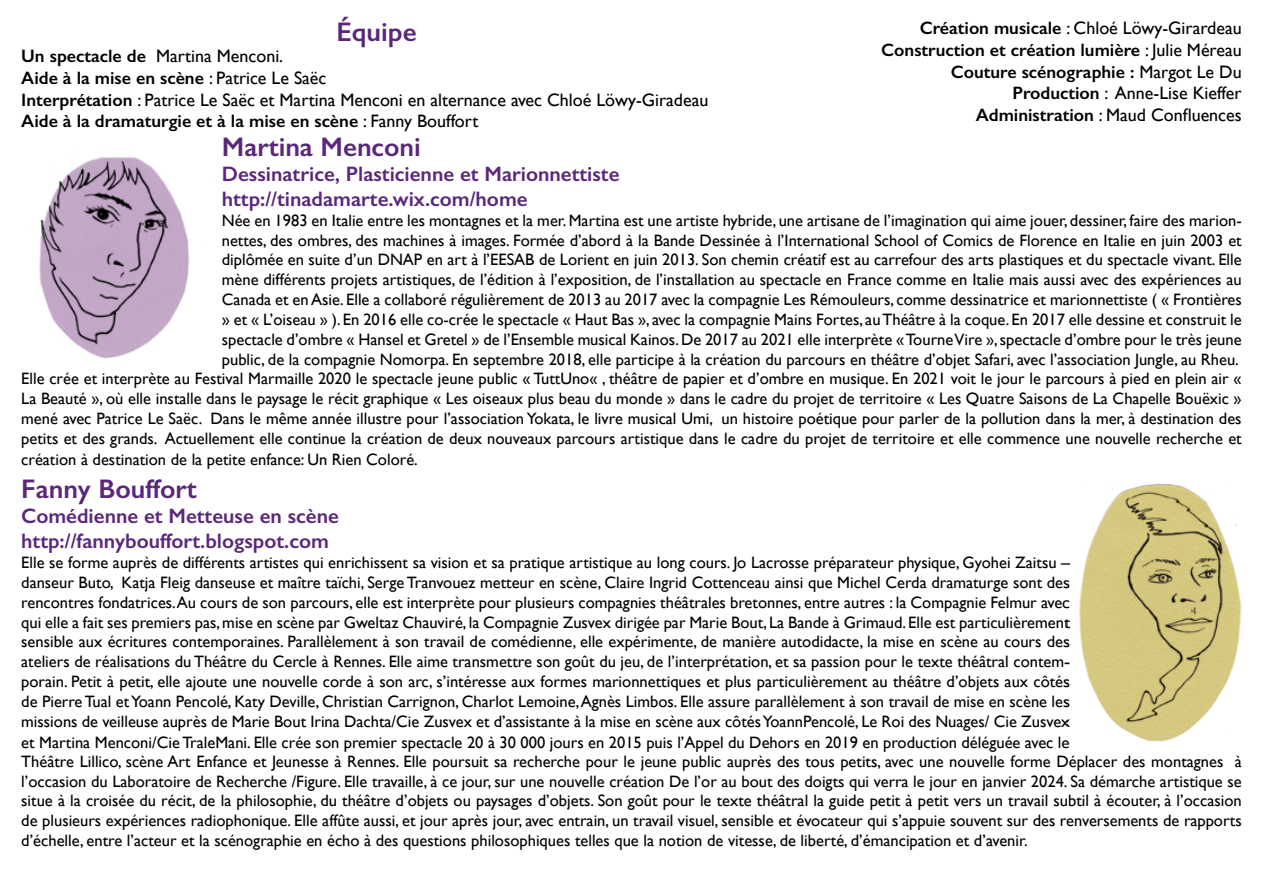
<style>
.page{position:relative;width:1263px;height:893px;background:#fff}
.page>*{position:absolute;margin:0;border:0;box-sizing:border-box;transform-origin:0 0}
.t1{font:600 27px "Gill Sans";color:#5a277b}
.t2{font:600 21px/25.2px "Gill Sans";color:#5a277b}
.t3{font:18px/21.6px "Gill Sans";color:#000}
.t4{font:600 18px/21.6px "Gill Sans";color:#000;text-align:right}
.t5{font:16.5px/19.8px "Gill Sans";color:#000;text-align:right}
.s1{font-weight:600}
.s2{font-weight:400}
</style>
<div class="page">
<img style="left:1079px;top:483px;width:163px;height:259px">
<img style="left:39px;top:157px;width:151px;height:202px">
<h1 class="t1" style="left:336px;top:15px;width:82px">Équipe</h1>
<p class="t3" style="left:21px;top:45px;width:689px"><span class="s1">Un spectacle de</span> Martina Menconi.<br><span class="s1">Aide à la mise en scène</span> : Patrice Le Saëc<br><span class="s1">Interprétation</span> : Patrice Le Saëc et Martina Menconi en alternance avec Chloé Löwy-Giradeau <span class="s1">Aide à la dramaturgie et à la mise en scène</span> : Fanny Bouffort</p>
<h1 class="t1" style="left:222px;top:130px;width:200px">Martina Menconi</h1>
<p class="t2" style="left:222px;top:161px;width:399px">Dessinatrice, Plasticienne et Marionnettiste http://tinadamarte.wix.com/home</p>
<p class="t5" style="left:21px;top:210px;width:1222px">Née en 1983 en Italie entre les montagnes et la mer. Martina est une artiste hybride, une artisane de l’imagination qui aime jouer, dessiner, faire des marion-<br>nettes, des ombres, des machines à images. Formée d’abord à la Bande Dessinée à l’International School of Comics de Florence en Italie en juin 2003 et<br>diplômée en suite d’un DNAP en art à l’EESAB de Lorient en juin 2013. Son chemin créatif est au carrefour des arts plastiques et du spectacle vivant. Elle<br>mène différents projets artistiques, de l’édition à l’exposition, de l’installation au spectacle en France comme en Italie mais aussi avec des expériences au<br>Canada et en Asie. Elle a collaboré régulièrement de 2013 au 2017 avec la compagnie Les Rémouleurs, comme dessinatrice et marionnettiste ( « Frontières<br>» et « L’oiseau » ). En 2016 elle co-crée le spectacle « Haut Bas », avec la compagnie Mains Fortes, au Théâtre à la coque. En 2017 elle dessine et construit le<br>spectacle d’ombre « Hansel et Gretel » de l’Ensemble musical Kainos. De 2017 au 2021 elle interprète « Tourne Vire », spectacle d’ombre pour le très jeune<br>public, de la compagnie Nomorpa. En septembre 2018, elle participe à la création du parcours en théâtre d’objet Safari, avec l’association Jungle, au Rheu.<br>Elle crée et interprète au Festival Marmaille 2020 le spectacle jeune public « TuttUno« , théâtre de papier et d’ombre en musique. En 2021 voit le jour le parcours à pied en plein air « La Beauté », où elle installe dans le paysage le récit graphique « Les oiseaux plus beau du monde » dans le cadre du projet de territoire « Les Quatre Saisons de La Chapelle Bouëxic » mené avec Patrice Le Saëc. Dans le même année illustre pour l’association Yokata, le livre musical Umi, un histoire poétique pour parler de la pollution dans la mer, à destination des petits et des grands. Actuellement elle continue la création de deux nouveaux parcours artistique dans le cadre du projet de territoire et elle commence une nouvelle recherche et</p>
<p class="t5" style="left:21px;top:449px;width:398px">création à destination de la petite enfance: Un Rien Coloré.</p>
<p class="t4" style="left:881px;top:17px;width:362px">Création musicale <span class="s2">: Chloé Löwy-Girardeau </span>Construction et création lumière <span class="s2">: Julie Méreau </span>Couture scénographie : <span class="s2">Margot Le Du </span>Production <span class="s2">: Anne-Lise Kieffer<br></span>Administration <span class="s2">: Maud Confluences</span></p>
<h1 class="t1" style="left:21px;top:472px;width:177px">Fanny Bouffort</h1>
<p class="t2" style="left:21px;top:503px;width:319px">Comédienne et Metteuse en scène http://fannybouffort.blogspot.com</p>
<p class="t5" style="left:21px;top:553px;width:1050px;text-align:justify">Elle se forme auprès de différents artistes qui enrichissent sa vision et sa pratique artistique au long cours. Jo Lacrosse préparateur physique, Gyohei Zaitsu – danseur Buto, Katja Fleig danseuse et maître taïchi, Serge Tranvouez metteur en scène, Claire Ingrid Cottenceau ainsi que Michel Cerda dramaturge sont des rencontres fondatrices.Au cours de son parcours, elle est interprète pour plusieurs compagnies théâtrales bretonnes, entre autres : la Compagnie Felmur avec qui elle a fait ses premiers pas, mise en scène par Gweltaz Chauviré, la Compagnie Zusvex dirigée par Marie Bout, La Bande à Grimaud. Elle est particulièrement sensible aux écritures contemporaines. Parallèlement à son travail de comédienne, elle expérimente, de manière autodidacte, la mise en scène au cours des ateliers de réalisations du Théâtre du Cercle à Rennes. Elle aime transmettre son goût du jeu, de l’interprétation, et sa passion pour le texte théâtral contem&shy;porain. Petit à petit, elle ajoute une nouvelle corde à son arc, s’intéresse aux formes marionnettiques et plus particulièrement au théâtre d’objets aux côtés de Pierre Tual et Yoann Pencolé, Katy Deville, Christian Carrignon, Charlot Lemoine, Agnès Limbos. Elle assure parallèlement à son travail de mise en scène les missions de veilleuse auprès de Marie Bout Irina Dachta/Cie Zusvex et d’assistante à la mise en scène aux côtés YoannPencolé, Le Roi des Nuages/ Cie Zusvex</p>
<p class="t5" style="left:21px;top:733px;width:1222px;text-align:left">et Martina Menconi/Cie TraleMani. Elle crée son premier spectacle 20 à 30 000 jours en 2015 puis l’Appel du Dehors en 2019 en production déléguée avec le<br>Théâtre Lillico, scène Art Enfance et Jeunesse à Rennes. Elle poursuit sa recherche pour le jeune public auprès des tous petits, avec une nouvelle forme Déplacer des montagnes à l’occasion du Laboratoire de Recherche /Figure. Elle travaille, à ce jour, sur une nouvelle création De l’or au bout des doigts qui verra le jour en janvier 2024. Sa démarche artistique se situe à la croisée du récit, de la philosophie, du théâtre d’objets ou paysages d’objets. Son goût pour le texte théâtral la guide petit à petit vers un travail subtil à écouter, à l’occasion de plusieurs expériences radiophonique. Elle affûte aussi, et jour après jour, avec entrain, un travail visuel, sensible et évocateur qui s’appuie souvent sur des renversements de rapports d’échelle, entre l’acteur et la scénographie en écho à des questions philosophiques telles que la notion de vitesse, de liberté, d’émancipation et d’avenir.</p>
</div>
